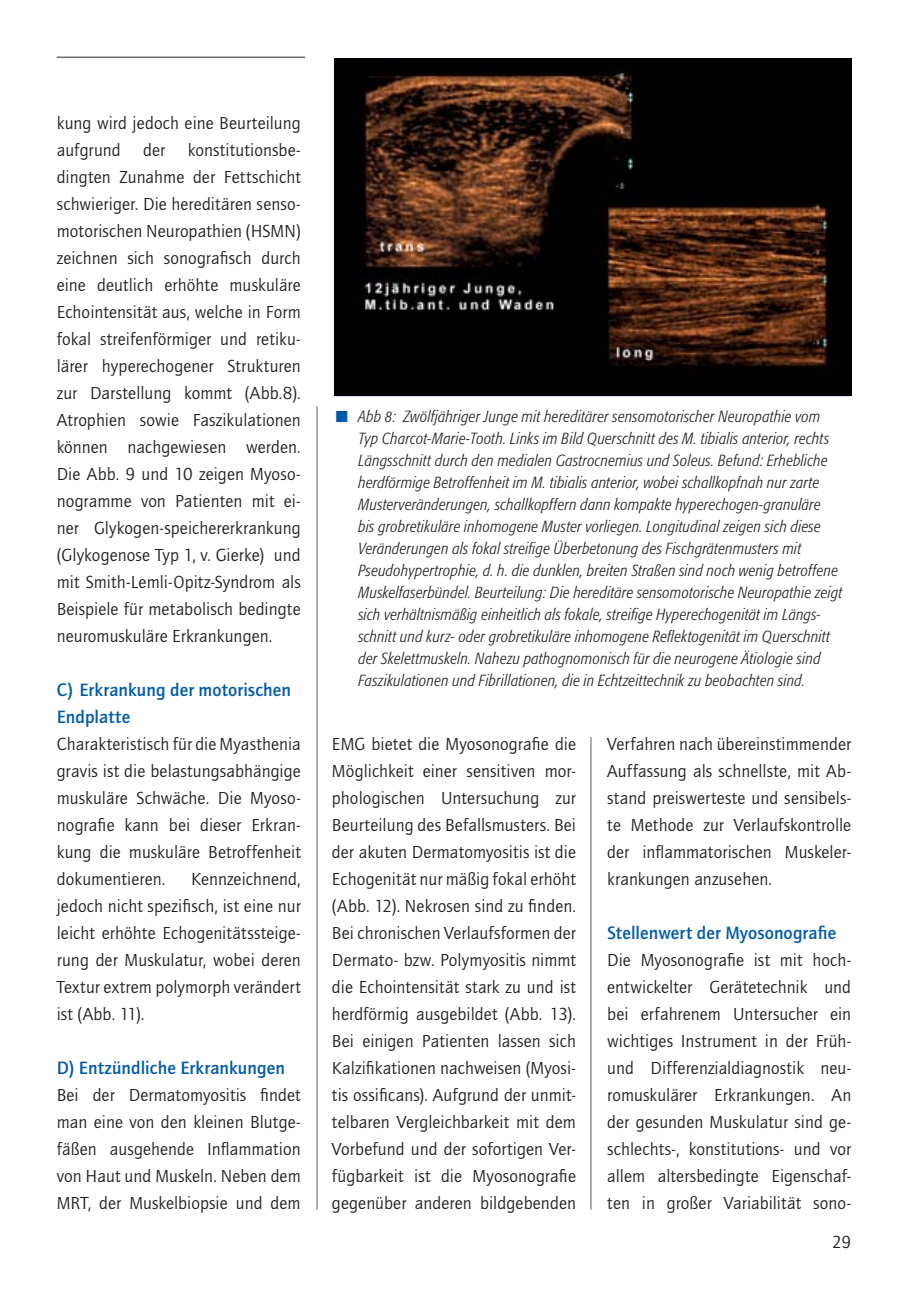
<style>
.page{position:relative;width:908px;height:1304px;background:#fff}
.page>*{position:absolute;margin:0;border:0;box-sizing:border-box;transform-origin:0 0}
.t1{font:700 18.4px/27px "Quay";letter-spacing:.005em;color:#005aaa}
.t2{font:18px/27px "Quay";letter-spacing:.005em;color:#231f20;text-align:justify}
.t3{font:italic 300 condensed 16px/22px "Formata";letter-spacing:.02em;color:#231f20}
.s1{color:#005aaa}
</style>
<div class="page">
<hr style="left:57px;top:57px;width:248px;height:1px;background:#231f20">
<hr style="left:590px;top:737px;width:1px;height:473px;background:#939598">
<img style="left:334px;top:58px;width:516px;height:338px">
<hr style="left:316px;top:406px;width:1px;height:804px;background:#939598">
<p class="t2" style="left:57px;top:111px;width:245px">kung wird jedoch eine Beurteilung aufgrund der konstitutionsbe&shy;dingten Zunahme der Fettschicht schwieriger. Die hereditären senso&shy;motorischen Neuropathien (HSMN) zeichnen sich sonografisch durch eine deutlich erhöhte muskuläre Echointensität aus, welche in Form fokal streifenförmiger und retiku&shy;lärer hyperechogener Strukturen zur Darstellung kommt (Abb.8).<br>Atrophien sowie Faszikulationen können nachgewiesen werden.<br>Die Abb. 9 und 10 zeigen Myoso&shy;nogramme von Patienten mit ei&shy;ner Glykogen-speichererkrankung (Glykogenose Typ 1, v. Gierke) und mit Smith-Lemli-Opitz-Syndrom als Beispiele für metabolisch bedingte neuromuskuläre Erkrankungen.</p>
<p class="t1" style="left:57px;top:678px;width:236px">C) Erkrankung der motorischen<br>Endplatte</p>
<p class="t2" style="left:57px;top:732px;width:245px">Charakteristisch für die Myasthenia gravis ist die belastungsabhängige muskuläre Schwäche. Die Myoso&shy;nografie kann bei dieser Erkran&shy;kung die muskuläre Betroffenheit dokumentieren.</p>
<p class="t2" style="left:57px;top:867px;width:245px;text-indent:134px">Kennzeichnend, jedoch nicht spezifisch, ist eine nur leicht erhöhte Echogenitätssteige&shy;rung der Muskulatur, wobei deren Textur extrem polymorph verändert ist (Abb. 11).</p>
<p class="t1" style="left:57px;top:1056px;width:229px">D) Entzündliche Erkrankungen</p>
<p class="t2" style="left:57px;top:1083px;width:245px">Bei der Dermatomyositis findet man eine von den kleinen Blutge&shy;fäßen ausgehende Inflammation von Haut und Muskeln. Neben dem MRT, der Muskelbiopsie und dem</p>
<p class="t3" style="left:358px;top:406px;width:485px;text-indent:-23px"><span class="s1">■</span> Abb 8: Zwölfjähriger Junge mit hereditärer sensomotorischer Neuropathie vom Typ Charcot-Marie-Tooth. Links im Bild Querschnitt des M. tibialis anterior, rechts Längsschnitt durch den medialen Gastrocnemius und Soleus. Befund: Erhebliche herdförmige Betroffenheit im M. tibialis anterior, wobei schallkopfnah nur zarte Musterveränderungen, schallkopffern dann kompakte hyperechogen-granuläre<br>bis grobretikuläre inhomogene Muster vorliegen. Longitudinal zeigen sich diese Veränderungen als fokal streifige Überbetonung des Fischgrätenmusters mit Pseudohypertrophie, d. h. die dunklen, breiten Straßen sind noch wenig betroffene Muskelfaserbündel. Beurteilung: Die hereditäre sensomotorische Neuropathie zeigt sich verhältnismäßig einheitlich als fokale, streifige Hyperechogenität im Längs&shy;schnitt und kurz- oder grobretikuläre inhomogene Reflektogenität im Querschnitt der Skelettmuskeln. Nahezu pathognomonisch für die neurogene Ätiologie sind Faszikulationen und Fibrillationen, die in Echtzeittechnik zu beobachten sind.</p>
<p class="t2" style="left:332px;top:732px;width:245px">EMG bietet die Myosonografie die Möglichkeit einer sensitiven mor&shy;phologischen Untersuchung zur Beurteilung des Befallsmusters. Bei der akuten Dermatomyositis ist die Echogenität nur mäßig fokal erhöht (Abb. 12). Nekrosen sind zu finden.<br>Bei chronischen Verlaufsformen der Dermato- bzw. Polymyositis nimmt die Echointensität stark zu und ist herdförmig ausgebildet (Abb. 13).<br>Bei einigen Patienten lassen sich Kalzifikationen nachweisen (Myosi&shy;tis ossificans). Aufgrund der unmit&shy;telbaren Vergleichbarkeit mit dem Vorbefund und der sofortigen Ver&shy;fügbarkeit ist die Myosonografie gegenüber anderen bildgebenden</p>
<p class="t2" style="left:607px;top:732px;width:245px">Verfahren nach übereinstimmender Auffassung als schnellste, mit Ab&shy;stand preiswerteste und sensibels&shy;te Methode zur Verlaufskontrolle der inflammatorischen Muskeler&shy;krankungen anzusehen.</p>
<p class="t1" style="left:607px;top:921px;width:230px">Stellenwert der Myosonografie</p>
<p class="t2" style="left:607px;top:948px;width:245px">Die Myosonografie ist mit hoch&shy;entwickelter Gerätetechnik und bei erfahrenem Untersucher ein wichtiges Instrument in der Früh&shy;und Differenzialdiagnostik neu&shy;romuskulärer Erkrankungen. An der gesunden Muskulatur sind ge&shy;schlechts-, konstitutions- und vor allem altersbedingte Eigenschaf&shy;ten in großer Variabilität sono-</p>
<p class="t2" style="left:831px;top:1230px;width:20px">29</p>
</div>
